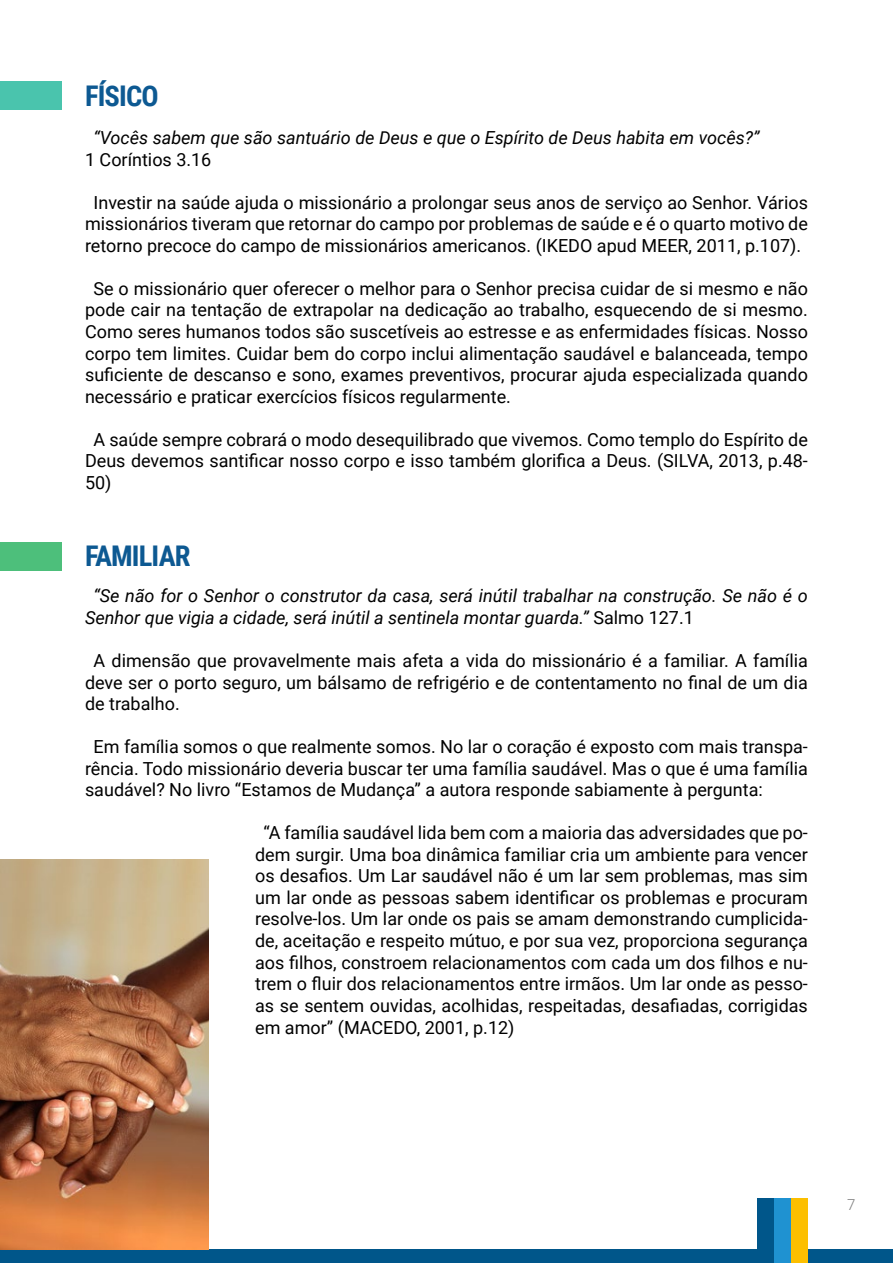
<style>
.page{position:relative;width:893px;height:1263px;background:#fff}
.page>*{position:absolute;margin:0;border:0;box-sizing:border-box;transform-origin:0 0}
.t1{font:700 28.5px "Roboto Condensed";letter-spacing:-.03em;color:#0d5992}
.t2{font:18px/21.6px "Roboto";color:#000;text-align:justify}
.t3{font:italic 18px/21.6px "Roboto";color:#000}
.t4{font:300 15px "Roboto";color:#797979}
.s1{font-style:normal}
</style>
<div class="page">
<div style="left:0;top:1249px;width:893px;height:14px;background:#00568a"></div>
<div style="left:791px;top:1198px;width:17px;height:65px;background:#fcbf00"></div>
<div style="left:774px;top:1198px;width:17px;height:65px;background:#1f92d1"></div>
<div style="left:757px;top:1198px;width:17px;height:65px;background:#00568a"></div>
<img style="left:0;top:859px;width:208px;height:390px">
<div style="left:0;top:82px;width:62px;height:28px;background:#4ac4ad"></div>
<div style="left:0;top:543px;width:62px;height:28px;background:#4dbf7b"></div>
<h1 class="t1" style="left:85px;top:76px;width:75px">FÍSICO</h1>
<p class="t3" style="left:94px;top:126px;width:667px">“Vocês sabem que são santuário de Deus e que o Espírito de Deus habita em vocês?”</p>
<p class="t2" style="left:85px;top:148px;width:128px">1 Coríntios 3.16</p>
<p class="t2" style="left:85px;top:191px;width:724px;text-align:center">Investir na saúde ajuda o missionário a prolongar seus anos de serviço ao Senhor. Vários missionários tiveram que retornar do campo por problemas de saúde e é o quarto motivo de retorno precoce do campo de missionários americanos. (IKEDO apud MEER, 2011, p.107).</p>
<p class="t2" style="left:85px;top:277px;width:724px;text-indent:8px">Se o missionário quer oferecer o melhor para o Senhor precisa cuidar de si mesmo e não pode cair na tentação de extrapolar na dedicação ao trabalho, esquecendo de si mesmo.<br>Como seres humanos todos são suscetíveis ao estresse e as enfermidades físicas. Nosso corpo tem limites. Cuidar bem do corpo inclui alimentação saudável e balanceada, tempo suficiente de descanso e sono, exames preventivos, procurar ajuda especializada quando necessário e praticar exercícios físicos regularmente.</p>
<p class="t2" style="left:85px;top:428px;width:724px;text-indent:8px">A saúde sempre cobrará o modo desequilibrado que vivemos. Como templo do Espírito de Deus devemos santificar nosso corpo e isso também glorifica a Deus. (SILVA, 2013, p.48- 50)</p>
<h1 class="t1" style="left:85px;top:536px;width:107px">FAMILIAR</h1>
<p class="t3" style="left:85px;top:585px;width:724px;text-indent:8px">“Se não for o Senhor o construtor da casa, será inútil trabalhar na construção. Se não é o<br>Senhor que vigia a cidade, será inútil a sentinela montar guarda.” <span class="s1">Salmo 127.1</span></p>
<p class="t2" style="left:85px;top:649px;width:724px;text-indent:8px">A dimensão que provavelmente mais afeta a vida do missionário é a familiar. A família deve ser o porto seguro, um bálsamo de refrigério e de contentamento no final de um dia de trabalho.</p>
<p class="t2" style="left:85px;top:735px;width:724px;text-indent:9px">Em família somos o que realmente somos. No lar o coração é exposto com mais transpa&shy;rência. Todo missionário deveria buscar ter uma família saudável. Mas o que é uma família saudável? No livro “Estamos de Mudança” a autora responde sabiamente à pergunta:</p>
<p class="t2" style="left:255px;top:821px;width:554px;text-indent:8px">“A família saudável lida bem com a maioria das adversidades que po&shy;dem surgir. Uma boa dinâmica familiar cria um ambiente para vencer os desafios. Um Lar saudável não é um lar sem problemas, mas sim um lar onde as pessoas sabem identificar os problemas e procuram resolve-los. Um lar onde os pais se amam demonstrando cumplicida&shy;de, aceitação e respeito mútuo, e por sua vez, proporciona segurança aos filhos, constroem relacionamentos com cada um dos filhos e nu&shy;trem o fluir dos relacionamentos entre irmãos. Um lar onde as pesso&shy;as se sentem ouvidas, acolhidas, respeitadas, desafiadas, corrigidas em amor” (MACEDO, 2001, p.12)</p>
<p class="t4" style="left:847px;top:1194px;width:10px">7</p>
</div>
